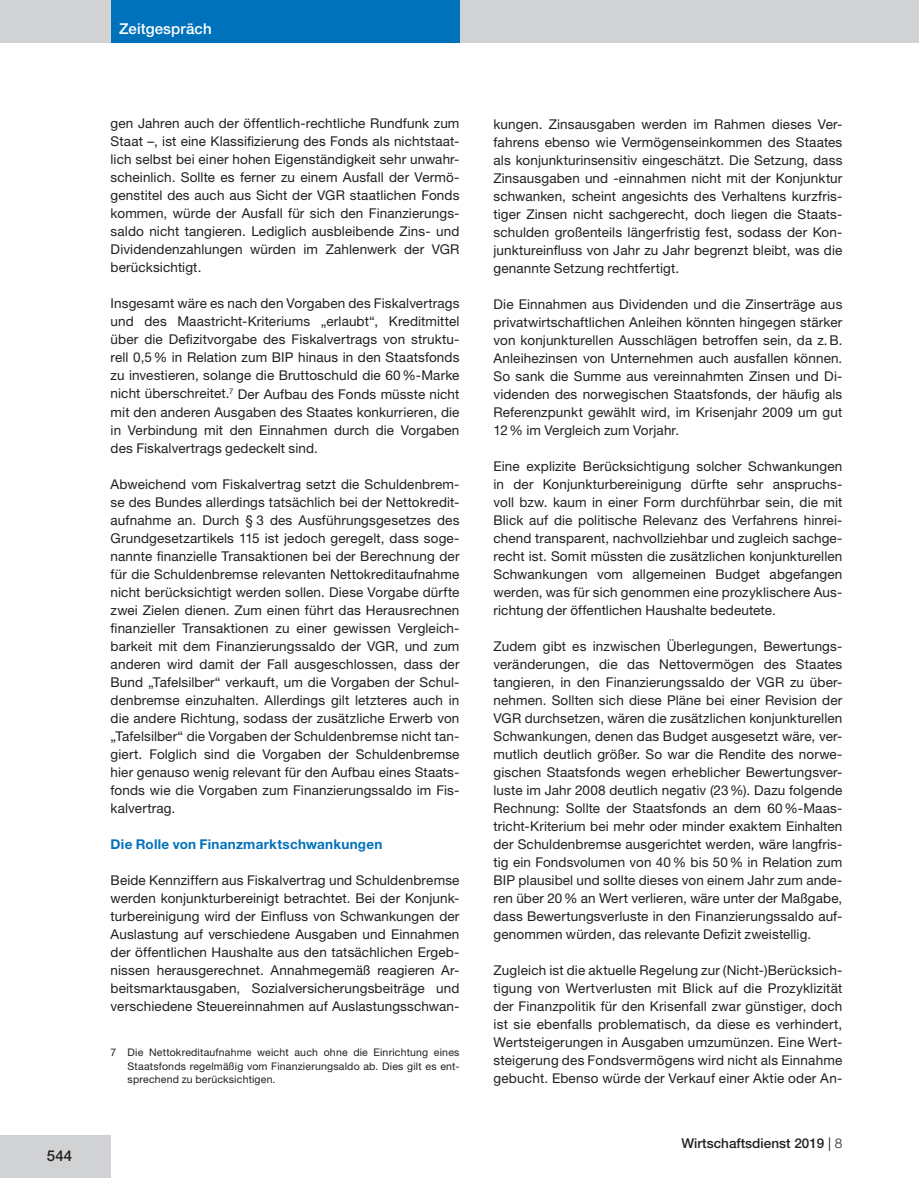
<style>
.page{position:relative;width:919px;height:1178px;background:#fff}
.page>*{position:absolute;margin:0;border:0;box-sizing:border-box;transform-origin:0 0}
.t1{font:500 15px "Helvetica Neue";letter-spacing:.01em;color:#fff}
.t2{font:500 15px "Helvetica Neue";color:#231f20}
.t3{font:13.5px/18px "Helvetica Neue";letter-spacing:.01em;color:#231f20;text-align:justify}
.t4{font:700 13.5px "Helvetica Neue";letter-spacing:.02em;color:#0072bc}
.t5{font:500 13.5px "Helvetica Neue";color:#231f20}
.t6{font:10.5px/13.5px "Helvetica Neue";letter-spacing:.02em;color:#231f20;text-align:justify}
.s1{font-weight:400}
.s2{font-weight:300}
</style>
<div class="page">
<div style="left:0;top:0;width:918px;height:43px;background:#d1d2d4"></div>
<div style="left:111px;top:0;width:348px;height:43px;background:#0072bc"></div>
<div style="left:0;top:1135px;width:111px;height:43px;background:#d1d2d4"></div>
<p class="t2" style="left:47px;top:1147px;width:27px">544</p>
<p class="t1" style="left:119px;top:20px;width:94px">Zeitgespräch</p>
<p class="t3" style="left:111px;top:114px;width:350px">gen Jahren auch der öffentlich-rechtliche Rundfunk zum Staat –, ist eine Klassifizierung des Fonds als nichtstaat&shy;lich selbst bei einer hohen Eigenständigkeit sehr unwahr&shy;scheinlich. Sollte es ferner zu einem Ausfall der Vermö&shy;genstitel des auch aus Sicht der VGR staatlichen Fonds kommen, würde der Ausfall für sich den Finanzierungs&shy;saldo nicht tangieren. Lediglich ausbleibende Zins- und Dividendenzahlungen würden im Zahlenwerk der VGR berücksichtigt.</p>
<p class="t3" style="left:111px;top:294px;width:350px">Insgesamt wäre es nach den Vorgaben des Fiskalvertrags und des Maastricht-Kriteriums „erlaubt“, Kreditmittel über die Defizitvorgabe des Fiskalvertrags von struktu&shy;rell 0,5% in Relation zum BIP hinaus in den Staatsfonds zu investieren, solange die Bruttoschuld die 60%-Marke nicht überschreitet.<sup>7</sup> Der Aufbau des Fonds müsste nicht mit den anderen Ausgaben des Staates konkurrieren, die in Verbindung mit den Einnahmen durch die Vorgaben des Fiskalvertrags gedeckelt sind.</p>
<p class="t3" style="left:111px;top:475px;width:350px">Abweichend vom Fiskalvertrag setzt die Schuldenbrem&shy;se des Bundes allerdings tatsächlich bei der Nettokredit&shy;aufnahme an. Durch § 3 des Ausführungsgesetzes des Grundgesetzartikels 115 ist jedoch geregelt, dass soge&shy;nannte finanzielle Transaktionen bei der Berechnung der für die Schuldenbremse relevanten Nettokreditaufnahme nicht berücksichtigt werden sollen. Diese Vorgabe dürfte zwei Zielen dienen. Zum einen führt das Herausrechnen finanzieller Transaktionen zu einer gewissen Vergleich&shy;barkeit mit dem Finanzierungssaldo der VGR, und zum anderen wird damit der Fall ausgeschlossen, dass der Bund „Tafelsilber“ verkauft, um die Vorgaben der Schul&shy;denbremse einzuhalten. Allerdings gilt letzteres auch in die andere Richtung, sodass der zusätzliche Erwerb von „Tafelsilber“ die Vorgaben der Schuldenbremse nicht tan&shy;giert. Folglich sind die Vorgaben der Schuldenbremse hier genauso wenig relevant für den Aufbau eines Staats&shy;fonds wie die Vorgaben zum Finanzierungssaldo im Fis&shy;kalvertrag.</p>
<p class="t4" style="left:111px;top:835px;width:273px">Die Rolle von Finanzmarktschwankungen</p>
<p class="t3" style="left:111px;top:870px;width:350px">Beide Kennziffern aus Fiskalvertrag und Schuldenbremse werden konjunkturbereinigt betrachtet. Bei der Konjunk&shy;turbereinigung wird der Einfluss von Schwankungen der Auslastung auf verschiedene Ausgaben und Einnahmen der öffentlichen Haushalte aus den tatsächlichen Ergeb&shy;nissen herausgerechnet. Annahmegemäß reagieren Ar&shy;beitsmarktausgaben, Sozialversicherungsbeiträge und verschiedene Steuereinnahmen auf Auslastungsschwan-</p>
<p class="t6" style="left:128px;top:1045px;width:333px;text-indent:-17px">7 Die Nettokreditaufnahme weicht auch ohne die Einrichtung eines Staatsfonds regelmäßig vom Finanzierungsaldo ab. Dies gilt es ent&shy;sprechend zu berücksichtigen.</p>
<p class="t3" style="left:493px;top:115px;width:350px">kungen. Zinsausgaben werden im Rahmen dieses Ver&shy;fahrens ebenso wie Vermögenseinkommen des Staates als konjunkturinsensitiv eingeschätzt. Die Setzung, dass Zinsausgaben und -einnahmen nicht mit der Konjunktur schwanken, scheint angesichts des Verhaltens kurzfris&shy;tiger Zinsen nicht sachgerecht, doch liegen die Staats&shy;schulden großenteils längerfristig fest, sodass der Kon&shy;junktureinfluss von Jahr zu Jahr begrenzt bleibt, was die genannte Setzung rechtfertigt.</p>
<p class="t3" style="left:493px;top:295px;width:350px">Die Einnahmen aus Dividenden und die Zinserträge aus privatwirtschaftlichen Anleihen könnten hingegen stärker von konjunkturellen Ausschlägen betroffen sein, da z.B.<br>Anleihezinsen von Unternehmen auch ausfallen können.<br>So sank die Summe aus vereinnahmten Zinsen und Di&shy;videnden des norwegischen Staatsfonds, der häufig als Referenzpunkt gewählt wird, im Krisenjahr 2009 um gut 12% im Vergleich zum Vorjahr.</p>
<p class="t3" style="left:493px;top:457px;width:350px">Eine explizite Berücksichtigung solcher Schwankungen in der Konjunkturbereinigung dürfte sehr anspruchs&shy;voll bzw. kaum in einer Form durchführbar sein, die mit Blick auf die politische Relevanz des Verfahrens hinrei&shy;chend transparent, nachvollziehbar und zugleich sachge&shy;recht ist. Somit müssten die zusätzlichen konjunkturellen Schwankungen vom allgemeinen Budget abgefangen werden, was für sich genommen eine prozyklischere Aus&shy;richtung der öffentlichen Haushalte bedeutete.</p>
<p class="t3" style="left:493px;top:636px;width:350px">Zudem gibt es inzwischen Überlegungen, Bewertungs&shy;veränderungen, die das Nettovermögen des Staates tangieren, in den Finanzierungssaldo der VGR zu über&shy;nehmen. Sollten sich diese Pläne bei einer Revision der VGR durchsetzen, wären die zusätzlichen konjunkturellen Schwankungen, denen das Budget ausgesetzt wäre, ver&shy;mutlich deutlich größer. So war die Rendite des norwe&shy;gischen Staatsfonds wegen erheblicher Bewertungsver&shy;luste im Jahr 2008 deutlich negativ (23%). Dazu folgende Rechnung: Sollte der Staatsfonds an dem 60%-Maas&shy;tricht-Kriterium bei mehr oder minder exaktem Einhalten der Schuldenbremse ausgerichtet werden, wäre langfris&shy;tig ein Fondsvolumen von 40% bis 50% in Relation zum BIP plausibel und sollte dieses von einem Jahr zum ande&shy;ren über 20% an Wert verlieren, wäre unter der Maßgabe, dass Bewertungsverluste in den Finanzierungssaldo auf&shy;genommen würden, das relevante Defizit zweistellig.</p>
<p class="t3" style="left:493px;top:960px;width:350px">Zugleich ist die aktuelle Regelung zur (Nicht-)Berücksich&shy;tigung von Wertverlusten mit Blick auf die Prozyklizität der Finanzpolitik für den Krisenfall zwar günstiger, doch ist sie ebenfalls problematisch, da diese es verhindert, Wertsteigerungen in Ausgaben umzumünzen. Eine Wert&shy;steigerung des Fondsvermögens wird nicht als Einnahme gebucht. Ebenso würde der Verkauf einer Aktie oder An-</p>
<p class="t5" style="left:681px;top:1135px;width:162px">Wirtschaftsdienst 2019 <span class="s1">|</span> <span class="s2">8</span></p>
</div>
